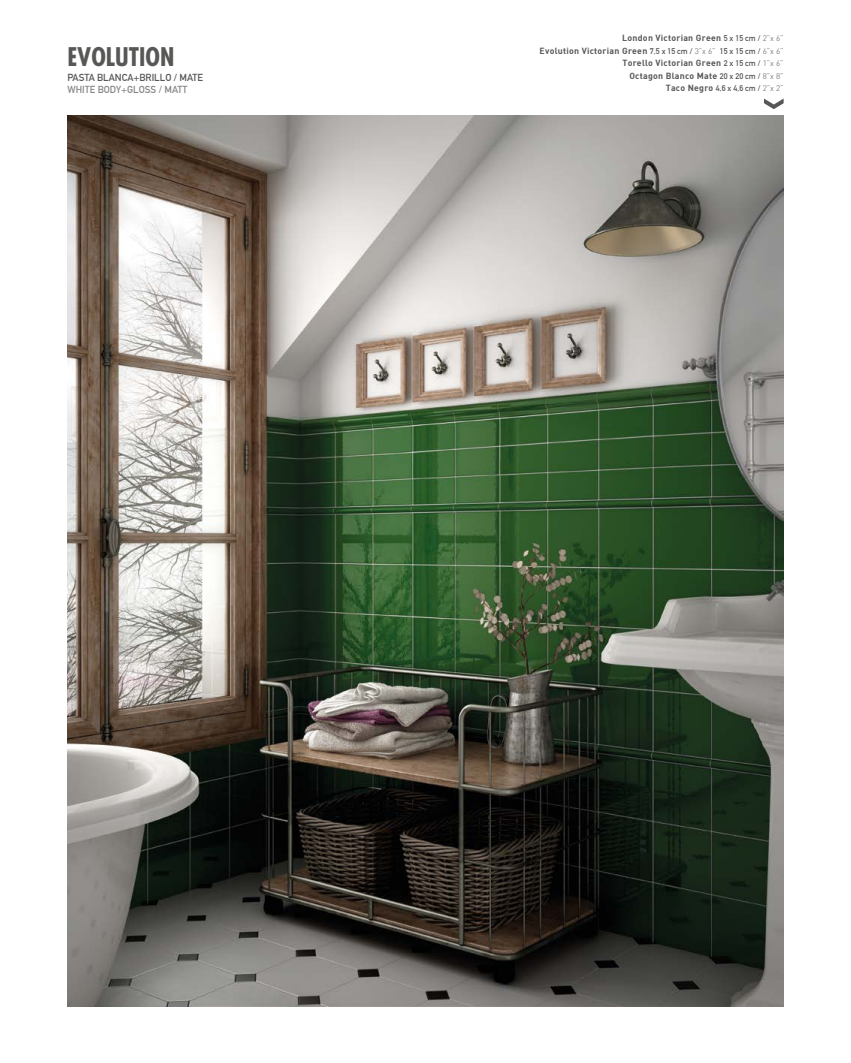
<style>
.page{position:relative;width:851px;height:1063px;background:#fff}
.page>*{position:absolute;margin:0;border:0;box-sizing:border-box;transform-origin:0 0}
.t1{font:700 condensed 25px "Futura";color:#575756}
.t2{font:700 10px "DIN Alternate";color:#575756}
.t3{font:700 10px "DIN Alternate";color:#878787}
.t4{font:8.75px/12.5px "DIN Bold";letter-spacing:.03em;color:#575756;text-align:right}
.t5{font:700 8.12px "DIN Alternate";color:#575756}
.s1{font-family:"DIN Alternate";font-weight:700;font-size:8.12px}
.s2{font-family:"DIN";font-weight:300;font-size:8.12px}
.s3{font-family:"DIN Bold";font-weight:400;font-size:8.75px}
.s4{font-family:"DIN";font-weight:300}
</style>
<div class="page">
<img style="left:67px;top:116px;width:716px;height:890px">
<svg style="left:764px;top:99px;width:19px;height:10px"></svg>
<h1 class="t1" style="left:67px;top:41px;width:109px">EVOLUTION</h1>
<p class="t4" style="left:539px;top:32px;width:245px">London Victorian Green <span class="s1">5 x 15 cm /</span> <span class="s2">2”x 6”<br></span>Evolution Victorian Green <span class="s1">7,5 x 15 cm /</span> <span class="s2">3”x 6”</span> <span class="s1">15 x 15 cm /</span> <span class="s2">6”x 6” </span>Torello Victorian Green <span class="s1">2 x 15 cm /</span> <span class="s2">1”x 6”<br></span>Octagon Blanco Mate <span class="s1">20 x 20 cm /</span> <span class="s2">8”x 8”</span></p>
<p class="t5" style="left:665px;top:82px;width:119px"><span class="s3">Taco Negro</span> 4,6 x 4,6 cm / <span class="s4">2”x 2”</span></p>
<p class="t2" style="left:67px;top:70px;width:137px">PASTA BLANCA+BRILLO / MATE</p>
<p class="t3" style="left:67px;top:82px;width:121px">WHITE BODY+GLOSS / MATT</p>
</div>
